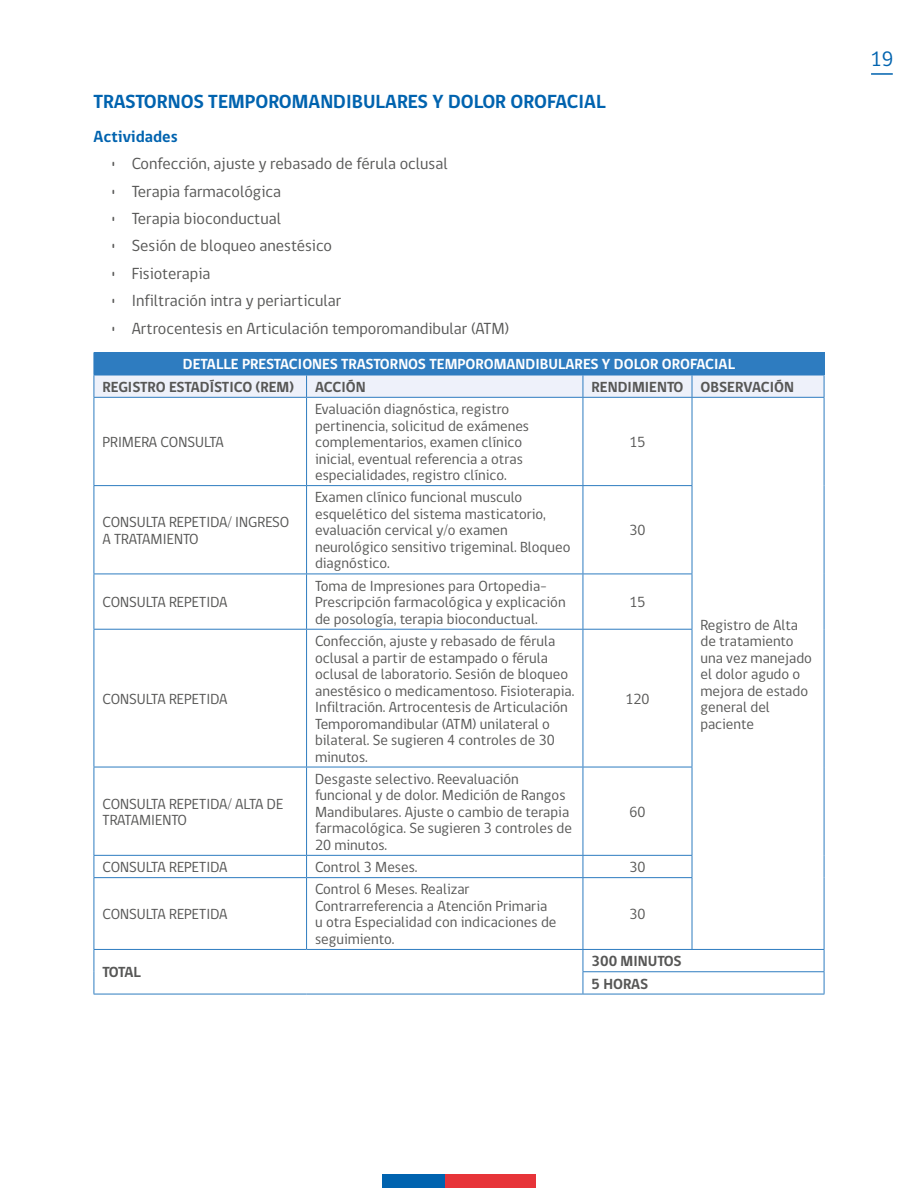
<style>
.page{position:relative;width:918px;height:1188px;background:#fff}
.page>*{position:absolute;margin:0;border:0;box-sizing:border-box;transform-origin:0 0}
.t1{font:21.3px "gob CL";color:#0063af}
.t2{font:700 19.5px "gob CL";color:#0063af}
.t3{font:16.5px "gob CL";color:#575756}
.t4{font:700 16.5px "gob CL";color:#0063af}
.t5{font:15px/16.5px "gob CL";color:#575756}
.t6{font:700 15px/22.4px "gob CL";color:#575756}
.t7{font:700 15px "gob CL";color:#fff}
</style>
<div class="page">
<hr style="left:871px;top:73px;width:22px;height:2px;background:#0063af">
<div style="left:383px;top:1174px;width:62px;height:14px;background:#0063af"></div>
<div style="left:445px;top:1174px;width:90px;height:14px;background:#e73439"></div>
<hr style="left:306px;top:398px;width:1px;height:87px;background:#2e7cc0">
<hr style="left:583px;top:398px;width:1px;height:87px;background:#2e7cc0">
<hr style="left:94px;top:485px;width:213px;height:1px;background:#2e7cc0">
<hr style="left:307px;top:485px;width:276px;height:1px;background:#2e7cc0">
<hr style="left:306px;top:486px;width:1px;height:88px;background:#2e7cc0">
<hr style="left:583px;top:485px;width:109px;height:1px;background:#2e7cc0">
<hr style="left:583px;top:486px;width:1px;height:88px;background:#2e7cc0">
<hr style="left:94px;top:574px;width:213px;height:1px;background:#2e7cc0">
<hr style="left:307px;top:574px;width:276px;height:1px;background:#2e7cc0">
<hr style="left:306px;top:574px;width:1px;height:55px;background:#2e7cc0">
<hr style="left:583px;top:574px;width:109px;height:1px;background:#2e7cc0">
<hr style="left:583px;top:574px;width:1px;height:55px;background:#2e7cc0">
<hr style="left:94px;top:629px;width:213px;height:1px;background:#2e7cc0">
<hr style="left:307px;top:629px;width:276px;height:1px;background:#2e7cc0">
<hr style="left:306px;top:630px;width:1px;height:137px;background:#2e7cc0">
<hr style="left:583px;top:629px;width:109px;height:1px;background:#2e7cc0">
<hr style="left:583px;top:630px;width:1px;height:137px;background:#2e7cc0">
<hr style="left:94px;top:767px;width:213px;height:1px;background:#2e7cc0">
<hr style="left:307px;top:767px;width:276px;height:1px;background:#2e7cc0">
<hr style="left:306px;top:767px;width:1px;height:88px;background:#2e7cc0">
<hr style="left:583px;top:767px;width:109px;height:1px;background:#2e7cc0">
<hr style="left:583px;top:767px;width:1px;height:88px;background:#2e7cc0">
<hr style="left:94px;top:855px;width:213px;height:1px;background:#2e7cc0">
<hr style="left:307px;top:855px;width:276px;height:1px;background:#2e7cc0">
<svg style="left:306px;top:856px;width:1px;height:21px"></svg>
<hr style="left:583px;top:855px;width:109px;height:1px;background:#2e7cc0">
<svg style="left:583px;top:856px;width:1px;height:21px"></svg>
<hr style="left:94px;top:877px;width:213px;height:1px;background:#2e7cc0">
<hr style="left:307px;top:877px;width:276px;height:1px;background:#2e7cc0">
<hr style="left:306px;top:878px;width:1px;height:71px;background:#2e7cc0">
<hr style="left:583px;top:877px;width:109px;height:1px;background:#2e7cc0">
<hr style="left:583px;top:878px;width:1px;height:71px;background:#2e7cc0">
<hr style="left:94px;top:398px;width:1px;height:87px;background:#2e7cc0">
<hr style="left:94px;top:486px;width:1px;height:88px;background:#2e7cc0">
<hr style="left:94px;top:574px;width:1px;height:55px;background:#2e7cc0">
<hr style="left:94px;top:630px;width:1px;height:137px;background:#2e7cc0">
<hr style="left:94px;top:767px;width:1px;height:88px;background:#2e7cc0">
<svg style="left:94px;top:856px;width:1px;height:21px"></svg>
<hr style="left:94px;top:878px;width:1px;height:71px;background:#2e7cc0">
<hr style="left:94px;top:352px;width:213px;height:1px;background:#2e7cc0">
<hr style="left:307px;top:352px;width:276px;height:1px;background:#2e7cc0">
<hr style="left:583px;top:352px;width:109px;height:1px;background:#2e7cc0">
<hr style="left:692px;top:352px;width:132px;height:1px;background:#2e7cc0">
<svg style="left:94px;top:353px;width:731px;height:44px;background:#8ab4db"></svg>
<hr style="left:94px;top:397px;width:213px;height:1px;background:#2e7cc0">
<hr style="left:307px;top:397px;width:276px;height:1px;background:#2e7cc0">
<hr style="left:583px;top:397px;width:109px;height:1px;background:#2e7cc0">
<hr style="left:692px;top:397px;width:132px;height:1px;background:#2e7cc0">
<hr style="left:692px;top:398px;width:1px;height:87px;background:#2e7cc0">
<hr style="left:824px;top:398px;width:1px;height:88px;background:#2e7cc0">
<hr style="left:692px;top:486px;width:1px;height:88px;background:#2e7cc0">
<hr style="left:824px;top:486px;width:1px;height:88px;background:#2e7cc0">
<hr style="left:692px;top:574px;width:1px;height:55px;background:#2e7cc0">
<hr style="left:824px;top:574px;width:1px;height:55px;background:#2e7cc0">
<hr style="left:692px;top:630px;width:1px;height:137px;background:#2e7cc0">
<hr style="left:824px;top:629px;width:1px;height:138px;background:#2e7cc0">
<hr style="left:692px;top:767px;width:1px;height:88px;background:#2e7cc0">
<hr style="left:824px;top:767px;width:1px;height:88px;background:#2e7cc0">
<svg style="left:692px;top:856px;width:1px;height:21px"></svg>
<svg style="left:824px;top:855px;width:1px;height:23px"></svg>
<hr style="left:692px;top:878px;width:1px;height:71px;background:#2e7cc0">
<hr style="left:824px;top:878px;width:1px;height:71px;background:#2e7cc0">
<hr style="left:583px;top:949px;width:109px;height:1px;background:#2e7cc0">
<hr style="left:692px;top:949px;width:132px;height:1px;background:#2e7cc0">
<hr style="left:583px;top:971px;width:109px;height:1px;background:#2e7cc0">
<hr style="left:692px;top:971px;width:132px;height:1px;background:#2e7cc0">
<svg style="left:824px;top:950px;width:1px;height:44px"></svg>
<hr style="left:583px;top:994px;width:109px;height:1px;background:#2e7cc0">
<hr style="left:692px;top:994px;width:132px;height:1px;background:#2e7cc0">
<hr style="left:94px;top:949px;width:213px;height:1px;background:#2e7cc0">
<hr style="left:307px;top:949px;width:276px;height:1px;background:#2e7cc0">
<svg style="left:94px;top:950px;width:1px;height:44px"></svg>
<svg style="left:583px;top:950px;width:1px;height:44px"></svg>
<hr style="left:94px;top:994px;width:213px;height:1px;background:#2e7cc0">
<hr style="left:307px;top:994px;width:276px;height:1px;background:#2e7cc0">
<h2 class="t2" style="left:94px;top:88px;width:514px">TRASTORNOS TEMPOROMANDIBULARES Y DOLOR OROFACIAL</h2>
<p class="t4" style="left:94px;top:125px;width:86px">Actividades</p>
<p class="t3" style="left:111px;top:153px;width:339px">• Confección, ajuste y rebasado de férula oclusal</p>
<p class="t3" style="left:111px;top:180px;width:172px">• Terapia farmacológica</p>
<p class="t3" style="left:111px;top:207px;width:172px">• Terapia bioconductual</p>
<p class="t3" style="left:111px;top:235px;width:223px">• Sesión de bloqueo anestésico</p>
<p class="t3" style="left:111px;top:262px;width:101px">• Fisioterapia</p>
<p class="t3" style="left:111px;top:289px;width:232px">• Infiltración intra y periarticular</p>
<p class="t3" style="left:111px;top:317px;width:400px">• Artrocentesis en Articulación temporomandibular (ATM)</p>
<p class="t7" style="left:183px;top:354px;width:554px">DETALLE PRESTACIONES TRASTORNOS TEMPOROMANDIBULARES Y DOLOR OROFACIAL</p>
<p class="t6" style="left:102px;top:376px;width:193px">REGISTRO ESTADÍSTICO (REM)</p>
<p class="t6" style="left:315px;top:376px;width:52px">ACCIÓN</p>
<p class="t6" style="left:591px;top:376px;width:204px">RENDIMIENTO OBSERVACIÓN</p>
<p class="t5" style="left:102px;top:434px;width:123px">PRIMERA CONSULTA</p>
<p class="t5" style="left:102px;top:514px;width:188px">CONSULTA REPETIDA/ INGRESO<br>A TRATAMIENTO</p>
<p class="t5" style="left:102px;top:594px;width:127px">CONSULTA REPETIDA</p>
<p class="t5" style="left:102px;top:691px;width:127px">CONSULTA REPETIDA</p>
<p class="t5" style="left:102px;top:796px;width:182px">CONSULTA REPETIDA/ ALTA DE<br>TRATAMIENTO</p>
<p class="t5" style="left:315px;top:401px;width:216px">Evaluación diagnóstica, registro pertinencia, solicitud de exámenes complementarios, examen clínico inicial, eventual referencia a otras especialidades, registro clínico.</p>
<p class="t5" style="left:315px;top:490px;width:257px">Examen clínico funcional musculo esquelético del sistema masticatorio, evaluación cervical y/o examen neurológico sensitivo trigeminal. Bloqueo diagnóstico.</p>
<p class="t5" style="left:315px;top:578px;width:252px">Toma de Impresiones para Ortopedia-<br>Prescripción farmacológica y explicación de posología, terapia bioconductual.</p>
<p class="t5" style="left:315px;top:633px;width:261px">Confección, ajuste y rebasado de férula oclusal a partir de estampado o férula oclusal de laboratorio. Sesión de bloqueo anestésico o medicamentoso. Fisioterapia.<br>Infiltración. Artrocentesis de Articulación Temporomandibular (ATM) unilateral o bilateral. Se sugieren 4 controles de 30 minutos.</p>
<p class="t5" style="left:315px;top:771px;width:258px">Desgaste selectivo. Reevaluación funcional y de dolor. Medición de Rangos Mandibulares. Ajuste o cambio de terapia farmacológica. Se sugieren 3 controles de 20 minutos.</p>
<p class="t5" style="left:629px;top:434px;width:18px">15</p>
<p class="t5" style="left:629px;top:523px;width:18px">30</p>
<p class="t5" style="left:629px;top:594px;width:18px">15</p>
<p class="t5" style="left:625px;top:691px;width:26px">120</p>
<p class="t5" style="left:629px;top:804px;width:18px">60</p>
<p class="t5" style="left:102px;top:859px;width:127px">CONSULTA REPETIDA</p>
<p class="t5" style="left:315px;top:859px;width:104px">Control 3 Meses.</p>
<p class="t5" style="left:629px;top:859px;width:18px">30</p>
<p class="t5" style="left:102px;top:906px;width:127px">CONSULTA REPETIDA</p>
<p class="t5" style="left:315px;top:882px;width:243px">Control 6 Meses. Realizar<br>Contrarreferencia a Atención Primaria u otra Especialidad con indicaciones de seguimiento.</p>
<p class="t5" style="left:629px;top:906px;width:18px">30</p>
<p class="t6" style="left:102px;top:962px;width:40px">TOTAL</p>
<p class="t6" style="left:592px;top:950px;width:92px">300 MINUTOS<br>5 HORAS</p>
<p class="t5" style="left:701px;top:617px;width:113px">Registro de Alta de tratamiento una vez manejado el dolor agudo o mejora de estado general del paciente</p>
<h1 class="t1" style="left:870px;top:44px;width:24px">19</h1>
</div>
